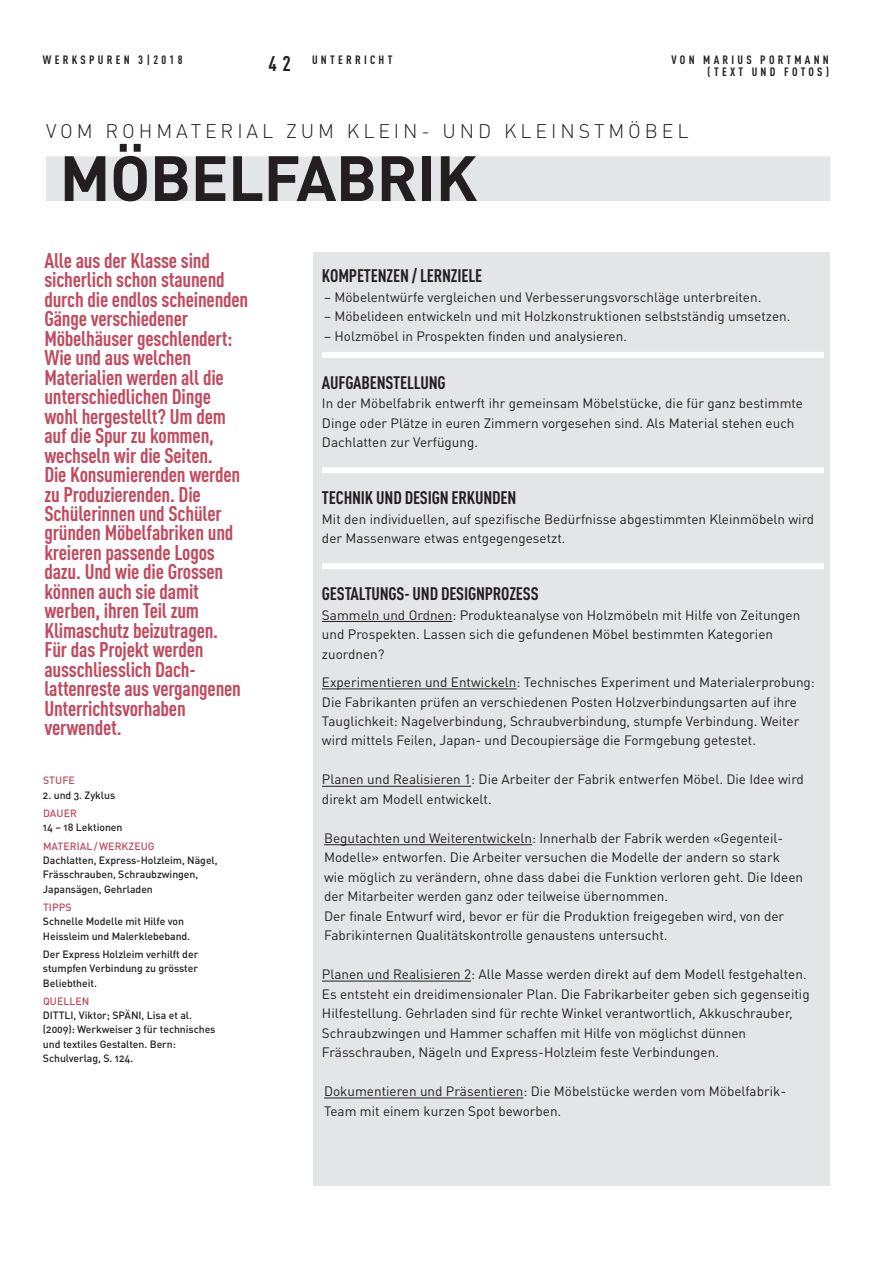
<style>
.page{position:relative;width:893px;height:1263px;background:#fff}
.page>*{position:absolute;margin:0;border:0;box-sizing:border-box;transform-origin:0 0}
.t1{font:700 63px "DIN Pro";letter-spacing:-.01em;color:#231f20}
.t2{font:700 21px/19.5px "DIN Cond";letter-spacing:-.01em;color:#c24a5f}
.t3{font:300 19.5px "DIN";letter-spacing:.2em;color:#231f20}
.t4{font:700 18px "DIN Cond";letter-spacing:-.01em;color:#231f20}
.t5{font:13.5px/19.5px "DIN Pro";color:#231f20}
.t6{font:700 12px/12px "DIN Cond";letter-spacing:.27em;color:#231f20;text-align:right}
.t7{font:500 10.5px/14.2px "DIN Pro";letter-spacing:-.005em;color:#231f20}
.t8{font:500 10.5px "DIN Pro";letter-spacing:.005em;color:#c24a5f}
.s1{font-size:21px}
</style>
<div class="page">
<div style="left:46px;top:156px;width:784px;height:45px;background:#e4e5e7"></div>
<div style="left:313px;top:253px;width:517px;height:933px;background:#e4e5e7"></div>
<div style="left:322px;top:352px;width:502px;height:6px;background:#fff"></div>
<div style="left:322px;top:467px;width:502px;height:6px;background:#fff"></div>
<div style="left:322px;top:563px;width:502px;height:6px;background:#fff"></div>
<hr style="left:322px;top:621px;width:130px;height:1px;background:#231f20">
<hr style="left:322px;top:689px;width:194px;height:1px;background:#231f20">
<hr style="left:322px;top:786px;width:149px;height:1px;background:#231f20">
<hr style="left:324px;top:844px;width:208px;height:1px;background:#231f20">
<hr style="left:322px;top:981px;width:149px;height:1px;background:#231f20">
<hr style="left:324px;top:1098px;width:199px;height:1px;background:#231f20">
<p class="t6" style="left:43px;top:55px;width:141px">WERKSPUREN 3|2018</p>
<p class="t6" style="left:268px;top:55px;width:126px"><span class="s1">42</span> UNTERRICHT</p>
<p class="t6" style="left:671px;top:55px;width:159px">VON MARIUS PORTMANN (TEXT UND FOTOS)</p>
<h3 class="t3" style="left:46px;top:124px;width:644px">VOM ROHMATERIAL ZUM KLEIN- UND KLEINSTMÖBEL</h3>
<h1 class="t1" style="left:60px;top:142px;width:419px">MÖBELFABRIK</h1>
<p class="t2" style="left:44px;top:252px;width:205px">Alle aus der Klasse sind sicherlich schon staunend durch die endlos scheinenden<br>Gänge verschiedener<br>Möbelhäuser geschlendert:<br>Wie und aus welchen<br>Materialien werden all die unterschiedlichen Dinge wohl hergestellt? Um dem auf die Spur zu kommen, wechseln wir die Seiten.<br>Die Konsumierenden werden zu Produzierenden. Die<br>Schülerinnen und Schüler gründen Möbelfabriken und kreieren passende Logos dazu. Und wie die Grossen können auch sie damit werben, ihren Teil zum<br>Klimaschutz beizutragen.<br>Für das Projekt werden ausschliesslich Dach&shy;lattenreste aus vergangenen<br>Unterrichtsvorhaben verwendet.</p>
<p class="t8" style="left:43px;top:777px;width:33px">STUFE</p>
<p class="t7" style="left:43px;top:789px;width:74px">2. und 3. Zyklus</p>
<p class="t8" style="left:43px;top:810px;width:35px">DAUER</p>
<p class="t7" style="left:43px;top:821px;width:81px">14 – 18 Lektionen</p>
<p class="t8" style="left:43px;top:842px;width:113px">MATERIAL / WERKZEUG</p>
<p class="t7" style="left:43px;top:854px;width:176px">Dachlatten, Express-Holzleim, Nägel,<br>Frässchrauben, Schraubzwingen,<br>Japansägen, Gehrladen</p>
<p class="t8" style="left:43px;top:904px;width:30px">TIPPS</p>
<p class="t7" style="left:43px;top:915px;width:149px">Schnelle Modelle mit Hilfe von<br>Heissleim und Malerklebeband.</p>
<p class="t7" style="left:43px;top:948px;width:157px;text-align:justify">Der Express Holzleim verhilft der stumpfen Verbindung zu grösster Beliebtheit.</p>
<p class="t8" style="left:43px;top:997px;width:48px">QUELLEN</p>
<p class="t7" style="left:43px;top:1009px;width:174px">DITTLI, Viktor; SPÄNI, Lisa et al. (2009): Werkweiser 3 für technisches und textiles Gestalten. Bern:<br>Schulverlag, S. 124.</p>
<h3 class="t4" style="left:322px;top:269px;width:162px">KOMPETENZEN / LERNZIELE</h3>
<p class="t5" style="left:324px;top:289px;width:439px">– Möbelentwürfe vergleichen und Verbesserungsvorschläge unterbreiten.</p>
<p class="t5" style="left:324px;top:308px;width:468px">– Möbelideen entwickeln und mit Holzkonstruktionen selbstständig umsetzen.</p>
<p class="t5" style="left:324px;top:328px;width:304px">– Holzmöbel in Prospekten finden und analysieren.</p>
<h3 class="t4" style="left:322px;top:376px;width:125px">AUFGABENSTELLUNG</h3>
<p class="t5" style="left:322px;top:395px;width:483px">In der Möbelfabrik entwerft ihr gemeinsam Möbelstücke, die für ganz bestimmte<br>Dinge oder Plätze in euren Zimmern vorgesehen sind. Als Material stehen euch<br>Dachlatten zur Verfügung.</p>
<h3 class="t4" style="left:322px;top:491px;width:196px">TECHNIK UND DESIGN ERKUNDEN</h3>
<p class="t5" style="left:322px;top:511px;width:494px">Mit den individuellen, auf spezifische Bedürfnisse abgestimmten Kleinmöbeln wird der Massenware etwas entgegengesetzt.</p>
<h3 class="t4" style="left:322px;top:587px;width:218px">GESTALTUNGS- UND DESIGNPROZESS</h3>
<p class="t5" style="left:322px;top:607px;width:480px">Sammeln und Ordnen: Produkteanalyse von Holzmöbeln mit Hilfe von Zeitungen und Prospekten. Lassen sich die gefundenen Möbel bestimmten Kategorien zuordnen?</p>
<p class="t5" style="left:322px;top:674px;width:494px">Experimentieren und Entwickeln: Technisches Experiment und Materialerprobung:<br>Die Fabrikanten prüfen an verschiedenen Posten Holzverbindungsarten auf ihre Tauglichkeit: Nagelverbindung, Schraubverbindung, stumpfe Verbindung. Weiter wird mittels Feilen, Japan- und Decoupiersäge die Formgebung getestet.</p>
<p class="t5" style="left:322px;top:771px;width:483px">Planen und Realisieren 1: Die Arbeiter der Fabrik entwerfen Möbel. Die Idee wird direkt am Modell entwickelt.</p>
<p class="t5" style="left:324px;top:830px;width:481px">Begutachten und Weiterentwickeln: Innerhalb der Fabrik werden «Gegenteil-Modelle» entworfen. Die Arbeiter versuchen die Modelle der andern so stark wie möglich zu verändern, ohne dass dabei die Funktion verloren geht. Die Ideen der Mitarbeiter werden ganz oder teilweise übernommen.<br>Der finale Entwurf wird, bevor er für die Produktion freigegeben wird, von der Fabrikinternen Qualitätskontrolle genaustens untersucht.</p>
<p class="t5" style="left:322px;top:966px;width:489px">Planen und Realisieren 2: Alle Masse werden direkt auf dem Modell festgehalten.<br>Es entsteht ein dreidimensionaler Plan. Die Fabrikarbeiter geben sich gegenseitig Hilfestellung. Gehrladen sind für rechte Winkel verantwortlich, Akkuschrauber, Schraubzwingen und Hammer schaffen mit Hilfe von möglichst dünnen Frässchrauben, Nägeln und Express-Holzleim feste Verbindungen.</p>
<p class="t5" style="left:324px;top:1083px;width:463px">Dokumentieren und Präsentieren: Die Möbelstücke werden vom Möbelfabrik-<br>Team mit einem kurzen Spot beworben.</p>
</div>
